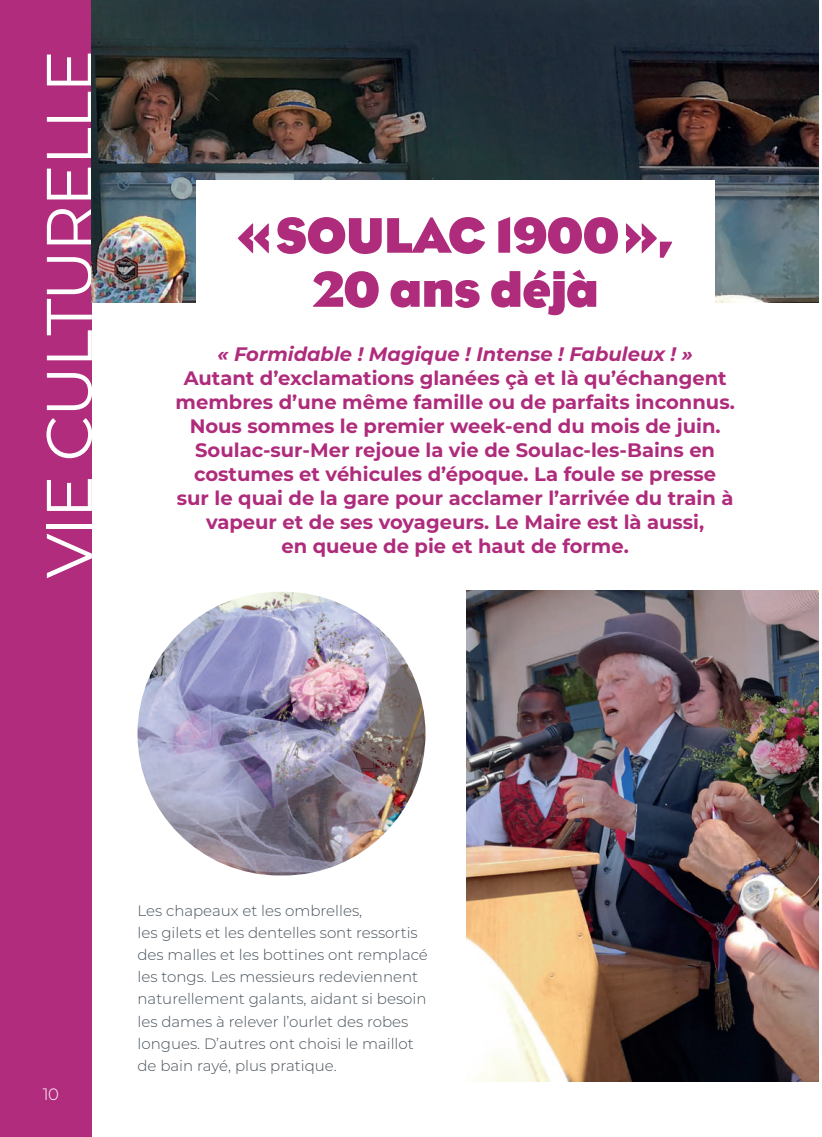
<style>
.page{position:relative;width:822px;height:1137px;background:#fff}
.page>*{position:absolute;margin:0;border:0;box-sizing:border-box;transform-origin:0 0}
.t1{font:64.35px "Montserrat";letter-spacing:-.025em;color:#fff}
.t2{font:700 51px/54px "Eagle";letter-spacing:-.025em;color:#af2b7b;text-align:center}
.t3{font:700 19.5px/24px "Montserrat";color:#af2b7b;text-align:center}
.t4{font:italic 700 19.5px "Montserrat";color:#af2b7b}
.t5{font:300 16.35px "Montserrat";color:#fff}
.t6{font:300 15px/22.2px "Montserrat";color:#47525b}
</style>
<div class="page">
<div style="left:0;top:0;width:91px;height:1136px;background:#b12c7c"></div>
<img style="left:91px;top:0;width:727px;height:302px">
<div style="left:196px;top:180px;width:518px;height:198px;background:#fff"></div>
<img style="left:466px;top:590px;width:352px;height:490px">
<img style="left:137px;top:591px;width:288px;height:284px;border-radius:142px">
<h1 class="t1" style="left:25px;top:578px;width:530px;rotate:-90deg">VIE CULTURELLE</h1>
<h2 class="t2" style="left:237px;top:209px;width:438px">« SOULAC 1900 »,<br>20 ans déjà</h2>
<p class="t4" style="left:217px;top:340px;width:477px">« Formidable ! Magique ! Intense ! Fabuleux ! »</p>
<p class="t3" style="left:175px;top:365px;width:560px">Autant d’exclamations glanées çà et là qu’échangent membres d’une même famille ou de parfaits inconnus.<br>Nous sommes le premier week-end du mois de juin.<br>Soulac-sur-Mer rejoue la vie de Soulac-les-Bains en costumes et véhicules d’époque. La foule se presse<br>sur le quai de la gare pour acclamer l’arrivée du train à vapeur et de ses voyageurs. Le Maire est là aussi,<br>en queue de pie et haut de forme.</p>
<p class="t5" style="left:43px;top:1082px;width:18px">10</p>
<p class="t6" style="left:137px;top:898px;width:292px">Les chapeaux et les ombrelles,<br>les gilets et les dentelles sont ressortis des malles et les bottines ont remplacé les tongs. Les messieurs redeviennent naturellement galants, aidant si besoin les dames à relever l’ourlet des robes longues. D’autres ont choisi le maillot de bain rayé, plus pratique.</p>
</div>
